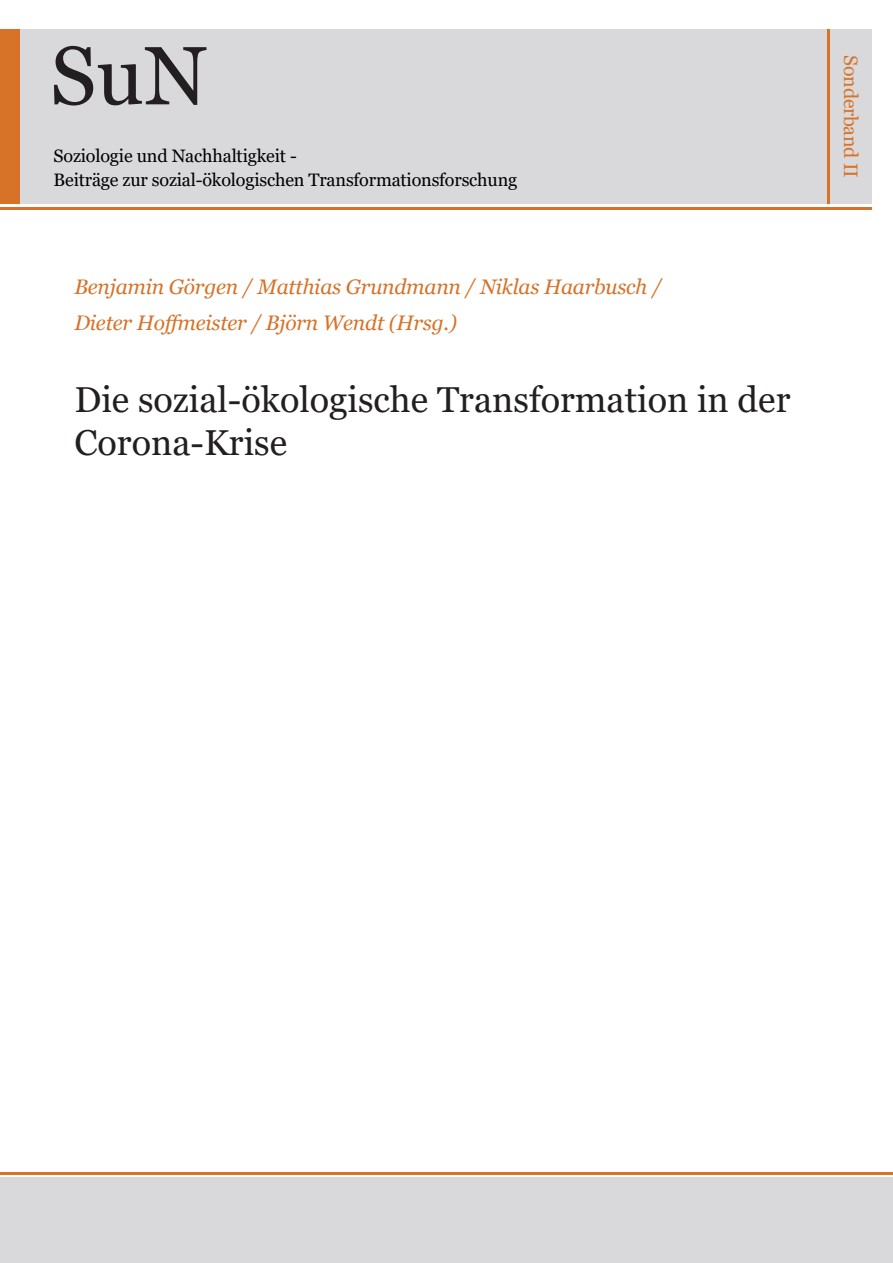
<style>
.page{position:relative;width:893px;height:1263px;background:#fff}
.page>*{position:absolute;margin:0;border:0;box-sizing:border-box;transform-origin:0 0}
.SuN{font:82.5px "Georgia";color:#231f20}
.t1{font:36px/43.2px "Georgia";color:#231f20}
.Autoren{font:italic 21px/36px "Georgia";letter-spacing:-.01em;color:#d67329}
.Ausgabe{font:19.5px "Georgia";letter-spacing:-.01em;color:#d67329}
.Soziologie_und_Nachh{font:18px/24px "Georgia";letter-spacing:-.01em;color:#000002}
</style>
<div class="page">
<div style="left:0;top:29px;width:872px;height:175px;background:#d9d9db"></div>
<div style="left:0;top:29px;width:19px;height:175px;background:#d67329"></div>
<hr style="left:827px;top:29px;width:2px;height:175px;background:#d67329">
<div style="left:0;top:1178px;width:893px;height:85px;background:#d9d9db"></div>
<hr style="left:0;top:1172px;width:893px;height:3px;background:#d67329">
<hr style="left:0;top:208px;width:872px;height:2px;background:#d67329">
<p class="SuN" style="left:50px;top:26px;width:158px">SuN</p>
<p class="Soziologie_und_Nachh" style="left:54px;top:144px;width:465px">Soziologie und Nachhaltigkeit -<br>Beiträge zur sozial-ökologischen Transformationsforschung</p>
<p class="Autoren" style="left:74px;top:269px;width:589px">Benjamin Görgen / Matthias Grundmann / Niklas Haarbusch /<br>Dieter Hoffmeister / Björn Wendt (Hrsg.)</p>
<p class="t1" style="left:74px;top:378px;width:717px">Die sozial-ökologische Transformation in der<br>Corona-Krise</p>
<p class="Ausgabe" style="left:862px;top:55px;width:124px;rotate:90deg">Sonderband II</p>
</div>
